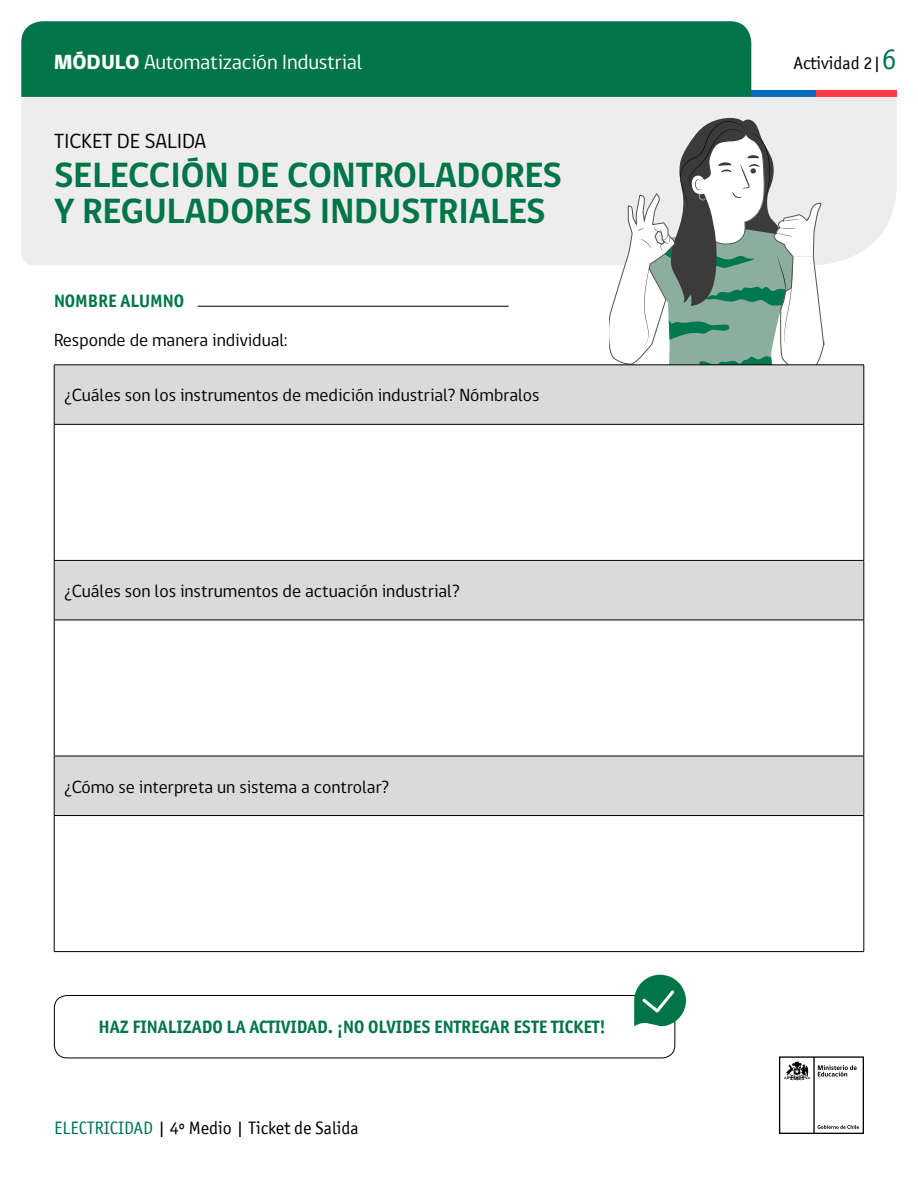
<style>
.page{position:relative;width:918px;height:1188px;background:#fff}
.page>*{position:absolute;margin:0;border:0;box-sizing:border-box;transform-origin:0 0}
.t1{font:700 36px/36px "gob CL";color:#00754a}
.t2{font:21px "gob CL";letter-spacing:-.01em;color:#fff}
.t3{font:21px "gob CL";color:#000}
.t4{font:18px "gob CL";color:#000}
.t5{font:700 18px "Officina San ITC";color:#00754a}
.t6{font:18px "Officina San ITC";color:#000}
.s1{font-weight:800}
.s2{font-size:30px;color:#00754a}
.s3{color:#00754a}
</style>
<div class="page">
<svg style="left:779px;top:1056px;width:85px;height:78px"></svg>
<div style="left:21px;top:21px;width:730px;height:76px;background:#00754a"></div>
<div style="left:751px;top:90px;width:65px;height:7px;background:#0069b8"></div>
<div style="left:816px;top:90px;width:81px;height:7px;background:#ff3945"></div>
<div style="left:21px;top:97px;width:876px;height:168px;background:#ededed"></div>
<svg style="left:609px;top:118px;width:215px;height:247px"></svg>
<hr style="left:198px;top:306px;width:311px;height:1px;background:#000">
<svg style="left:55px;top:366px;width:809px;height:449px;fill:#dadada"></svg>
<div style="left:54px;top:424px;width:810px;height:136px;background:#fff"></div>
<hr style="left:54px;top:365px;width:810px;height:1px;background:#000">
<hr style="left:54px;top:365px;width:1px;height:59px;background:#000">
<hr style="left:864px;top:365px;width:1px;height:59px;background:#000">
<hr style="left:54px;top:424px;width:810px;height:1px;background:#000">
<hr style="left:54px;top:425px;width:1px;height:135px;background:#000">
<hr style="left:864px;top:425px;width:1px;height:135px;background:#000">
<hr style="left:54px;top:560px;width:810px;height:1px;background:#000">
<hr style="left:54px;top:561px;width:1px;height:59px;background:#000">
<hr style="left:864px;top:561px;width:1px;height:59px;background:#000">
<hr style="left:54px;top:620px;width:810px;height:1px;background:#000">
<hr style="left:54px;top:620px;width:1px;height:136px;background:#000">
<hr style="left:864px;top:620px;width:1px;height:136px;background:#000">
<hr style="left:54px;top:756px;width:810px;height:1px;background:#000">
<hr style="left:54px;top:756px;width:1px;height:59px;background:#000">
<hr style="left:864px;top:756px;width:1px;height:59px;background:#000">
<hr style="left:54px;top:815px;width:810px;height:1px;background:#000">
<hr style="left:54px;top:816px;width:1px;height:135px;background:#000">
<hr style="left:864px;top:816px;width:1px;height:135px;background:#000">
<hr style="left:54px;top:951px;width:810px;height:1px;background:#000">
<div style="left:54px;top:995px;width:621px;height:63px;border:1px solid #000;border-radius:13px"></div>
<svg style="left:634px;top:975px;width:52px;height:53px"></svg>
<p class="t2" style="left:54px;top:48px;width:310px"><span class="s1">MÓDULO</span> Automatización Industrial</p>
<p class="t6" style="left:794px;top:53px;width:105px">Actividad 2|<span class="s2">6</span></p>
<p class="t3" style="left:54px;top:127px;width:154px">TICKET DE SALIDA</p>
<h1 class="t1" style="left:54px;top:158px;width:510px">SELECCIÓN DE CONTROLADORES<br>Y REGULADORES INDUSTRIALES</h1>
<p class="t5" style="left:54px;top:289px;width:132px">NOMBRE ALUMNO</p>
<p class="t4" style="left:54px;top:328px;width:235px">Responde de manera individual:</p>
<p class="t4" style="left:64px;top:383px;width:477px">¿Cuáles son los instrumentos de medición industrial? Nómbralos</p>
<p class="t4" style="left:64px;top:579px;width:397px">¿Cuáles son los instrumentos de actuación industrial?</p>
<p class="t4" style="left:64px;top:774px;width:326px">¿Cómo se interpreta un sistema a controlar?</p>
<p class="t5" style="left:98px;top:1016px;width:509px">HAZ FINALIZADO LA ACTIVIDAD. ¡NO OLVIDES ENTREGAR ESTE TICKET!</p>
<p class="t6" style="left:54px;top:1118px;width:306px"><span class="s3">ELECTRICIDAD</span> | 4º Medio | Ticket de Salida</p>
</div>
